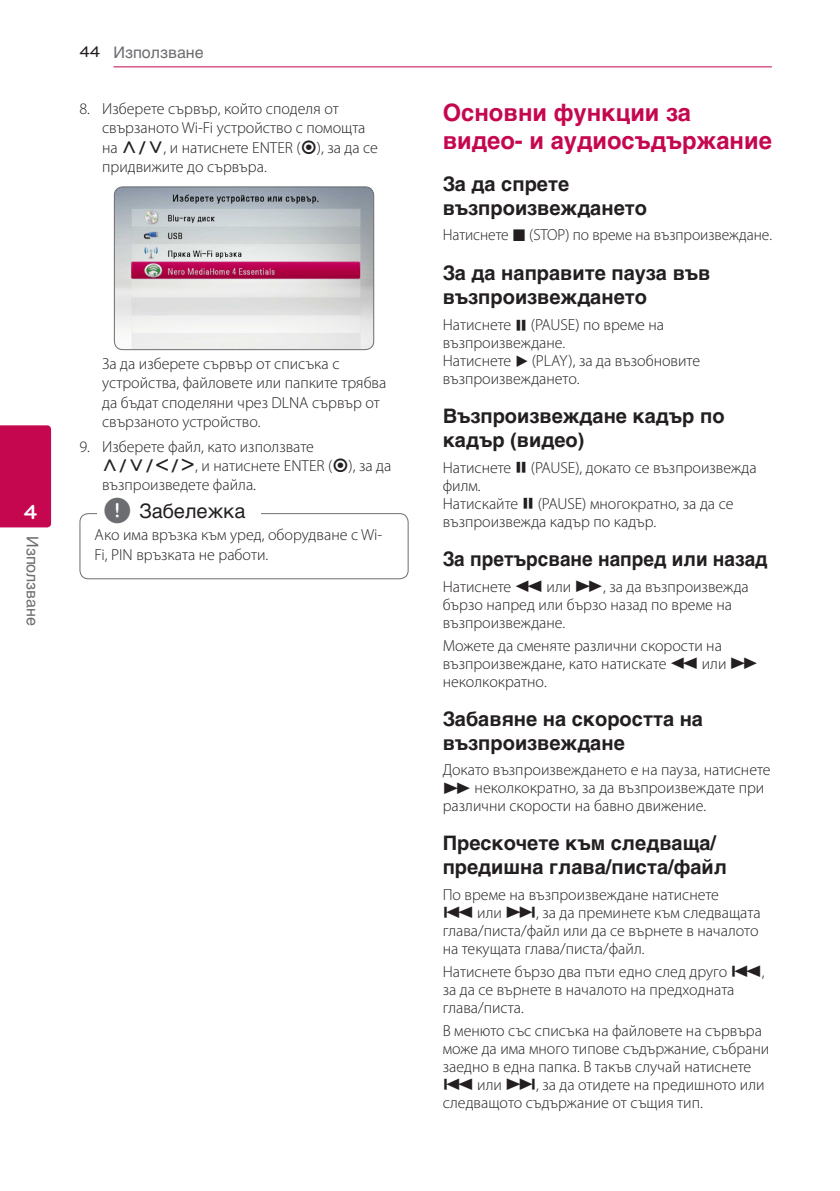
<style>
.page{position:relative;width:840px;height:1191px;background:#fff}
.page>*{position:absolute;margin:0;border:0;box-sizing:border-box;transform-origin:0 0}
.Title_2{font:700 24px/28px "Helvetica Cyr";color:#c50750}
.t1{font:700 21px "Bryant LG";color:#fff}
.Title_3{font:700 20px/24px "Helvetica Cyr";color:#231f20}
.Title_3-2{font:700 20px "Helvetica Cyr";color:#231f20;scale:.95 1}
.t2{font:20px "Helvetica Cyr Upright";color:#231f20}
.Content_text_Light{font:300 16px/17.8px "Myriad Pro";color:#231f20}
.Content_text_Num{font:300 16px/19.2px "Myriad Pro";color:#231f20}
.Contents_Text_Sub_Nu{font:300 16px/19.2px "Myriad Pro";color:#231f20}
.t3{font:16px "Helvetica Cyr Upright";color:#6c6d70}
.s1{font-family:"Bryant LG";font-weight:500;color:#231f20}
.s2{font-family:"UPSYS Common";font-weight:400}
.s3{font-family:"UPSYS Common";font-size:30px;color:#6c6d70}
</style>
<div class="page">
<hr style="left:113px;top:66px;width:658px;height:1px;background:#c50750">
<div style="left:0;top:425px;width:51px;height:102px;background:#c50750"></div>
<img style="left:114px;top:187px;width:259px;height:163px">
<div style="left:114px;top:186px;width:260px;height:164px;border:1px solid #6c6d70;border-radius:9px"></div>
<div style="left:79px;top:513px;width:329px;height:66px;border:1px solid #6c6d70;border-radius:9px"></div>
<div style="left:97px;top:507px;width:164px;height:20px;background:#fff"></div>
<p class="t3" style="left:79px;top:43px;width:126px"><span class="s1">44</span> Използване</p>
<p class="Content_text_Num" style="left:102px;top:99px;width:277px;text-indent:-23px">8. Изберете сървър, който споделя от свързаното Wi-Fi устройство с помощта на <span class="s2">W/S</span>, и натиснете ENTER (<span class="s2">B</span>), за да се придвижите до сървъра.</p>
<h2 class="t1" style="left:24px;top:499px;width:15px">4</h2>
<p class="t3" style="left:41px;top:536px;width:92px;rotate:90deg">Използване</p>
<p class="Contents_Text_Sub_Nu" style="left:102px;top:354px;width:285px">За да изберете сървър от списъка с устройства, файловете или папките трябва да бъдат споделяни чрез DLNA сървър от свързаното устройство.</p>
<p class="Content_text_Num" style="left:102px;top:436px;width:290px;text-indent:-23px">9. Изберете файл, като използвате<br><span class="s2">W/S/A/D</span>, и натиснете ENTER (<span class="s2">B</span>), за да възпроизведете файла.</p>
<p class="Content_text_Light" style="left:95px;top:525px;width:289px;line-height:19.2px">Ако има връзка към уред, оборудване с Wi-<br>Fi, PIN връзката не работи.</p>
<p class="t2" style="left:103px;top:500px;width:144px"><span class="s3">,</span> Забележка</p>
<p class="Title_2" style="left:442px;top:98px;width:330px">Основни функции за видео- и аудиосъдържание</p>
<p class="Title_3" style="left:442px;top:171px;width:206px">За да спрете възпроизвеждането</p>
<p class="Content_text_Light" style="left:442px;top:226px;width:331px">Натиснете <span class="s2">Z</span> (STOP) по време на възпроизвеждане.</p>
<p class="Title_3" style="left:442px;top:261px;width:269px">За да направите пауза във възпроизвеждането</p>
<p class="Content_text_Light" style="left:442px;top:316px;width:259px">Натиснете <span class="s2">M</span> (PAUSE) по време на възпроизвеждане.<br>Натиснете <span class="s2">D</span> (PLAY), за да възобновите възпроизвеждането.</p>
<p class="Title_3" style="left:442px;top:404px;width:283px">Възпроизвеждане кадър по кадър (видео)</p>
<p class="Content_text_Light" style="left:442px;top:458px;width:315px">Натиснете <span class="s2">M</span> (PAUSE), докато се възпроизвежда филм.<br>Натискайте <span class="s2">M</span> (PAUSE) многократно, за да се възпроизвежда кадър по кадър.</p>
<p class="Title_3-2" style="left:442px;top:547px;width:343px">За претърсване напред или назад</p>
<p class="Content_text_Light" style="left:442px;top:577px;width:307px">Натиснете <span class="s2">C</span> или <span class="s2">V</span>, за да възпроизвежда бързо напред или бързо назад по време на възпроизвеждане.</p>
<p class="Content_text_Light" style="left:442px;top:636px;width:317px">Можете да сменяте различни скорости на възпроизвеждане, като натискате <span class="s2">C</span> или <span class="s2">V </span>неколкократно.</p>
<p class="Title_3" style="left:442px;top:706px;width:262px">Забавяне на скоростта на възпроизвеждане</p>
<p class="Content_text_Light" style="left:442px;top:761px;width:329px">Докато възпроизвеждането е на пауза, натиснете<br><span class="s2">V</span> неколкократно, за да възпроизвеждате при различни скорости на бавно движение.</p>
<p class="Title_3" style="left:442px;top:831px;width:286px">Прескочете към следваща/ предишна глава/писта/файл</p>
<p class="Content_text_Light" style="left:442px;top:885px;width:319px">По време на възпроизвеждане натиснете<br><span class="s2">C</span> или <span class="s2">V</span>, за да преминете към следващата глава/писта/файл или да се върнете в началото на текущата глава/писта/файл.</p>
<p class="Content_text_Light" style="left:442px;top:963px;width:323px">Натиснете бързо два пъти едно след друго <span class="s2">C</span>, за да се върнете в началото на предходната глава/писта.</p>
<p class="Content_text_Light" style="left:442px;top:1022px;width:328px">В менюто със списъка на файловете на сървъра може да има много типове съдържание, събрани заедно в една папка. В такъв случай натиснете <span class="s2">C</span> или <span class="s2">V</span>, за да отидете на предишното или следващото съдържание от същия тип.</p>
</div>
